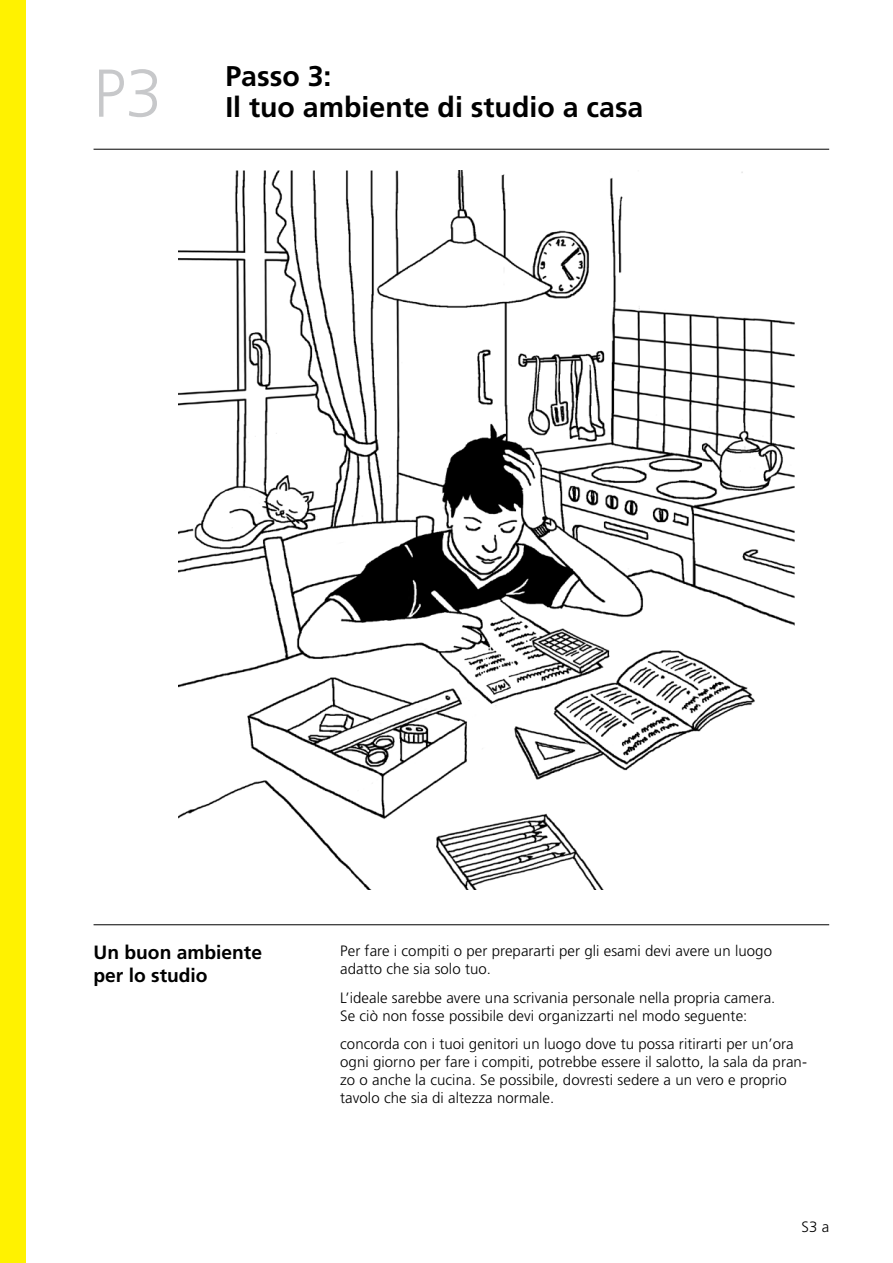
<style>
.page{position:relative;width:893px;height:1263px;background:#fff}
.page>*{position:absolute;margin:0;border:0;box-sizing:border-box;transform-origin:0 0}
.t1{font:300 67.5px "Frutiger";color:#c7c8ca;scale:.95 1}
.t2{font:700 28.5px "Frutiger";color:#000}
.t3{font:700 19.2px/23.1px "Frutiger LT Pro";color:#000}
.t4{font:300 15px/18px "Frutiger LT Pro";letter-spacing:.005em;color:#000}
.t5{font:300 15px "Frutiger";color:#000}
</style>
<div class="page">
<img style="left:179px;top:171px;width:616px;height:718px">
<hr style="left:94px;top:149px;width:735px;height:1px;background:#000">
<hr style="left:94px;top:924px;width:735px;height:1px;background:#000">
<div style="left:0;top:0;width:26px;height:1263px;background:#fff200"></div>
<h1 class="t1" style="left:94px;top:55px;width:74px">P3</h1>
<h2 class="t2" style="left:225px;top:59px;width:108px">Passo 3:</h2>
<h2 class="t2" style="left:225px;top:91px;width:420px">Il tuo ambiente di studio a casa</h2>
<p class="t3" style="left:94px;top:941px;width:170px">Un buon ambiente per lo studio</p>
<p class="t4" style="left:340px;top:942px;width:433px">Per fare i compiti o per prepararti per gli esami devi avere un luogo adatto che sia solo tuo.</p>
<p class="t4" style="left:340px;top:988px;width:437px">L’ideale sarebbe avere una scrivania personale nella propria camera.<br>Se ciò non fosse possibile devi organizzarti nel modo seguente:</p>
<p class="t4" style="left:340px;top:1035px;width:468px">concorda con i tuoi genitori un luogo dove tu possa ritirarti per un’ora ogni giorno per fare i compiti, potrebbe essere il salotto, la sala da pran&shy;zo o anche la cucina. Se possibile, dovresti sedere a un vero e proprio tavolo che sia di altezza normale.</p>
<p class="t5" style="left:801px;top:1218px;width:29px">S3 a</p>
</div>
